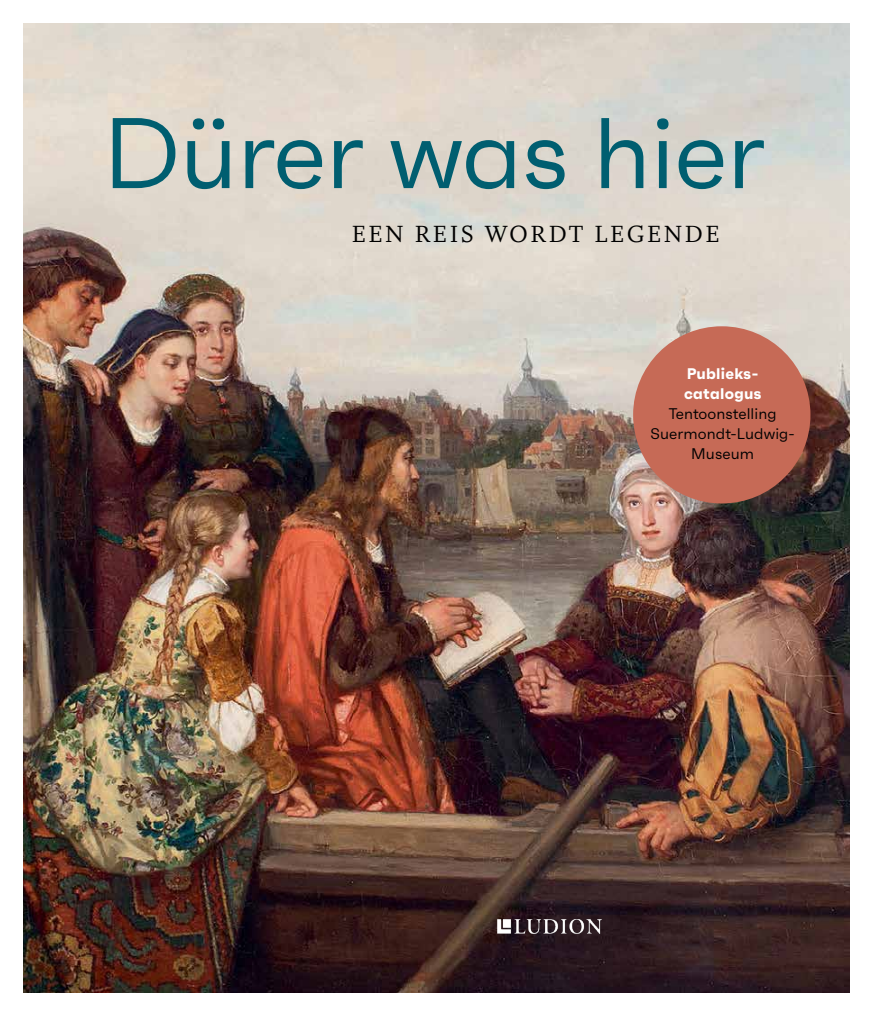
<style>
.page{position:relative;width:869px;height:1010px;background:#fff}
.page>*{position:absolute;margin:0;border:0;box-sizing:border-box;transform-origin:0 0}
.t1{font:100px "Faktum";letter-spacing:-.01em;color:#005e70}
.t2{font:26.25px "Whitman Roman Os F";letter-spacing:.1em;color:#000}
.t3{font:15.38px/20px "Faktum";letter-spacing:.005em;color:#000;text-align:center}
.t4{font:700 15.38px/20px "Faktum";letter-spacing:.015em;color:#fff}
</style>
<div class="page">
<img style="left:23px;top:23px;width:826px;height:969px">
<img style="left:494px;top:919px;width:111px;height:16px">
<div style="left:632px;top:326px;width:178px;height:177px;background:#c66a56;border-radius:50%"></div>
<h1 class="t1" style="left:103px;top:94px;width:663px">Dürer was hier</h1>
<h2 class="t2" style="left:351px;top:219px;width:369px">EEN REIS WORDT LEGENDE</h2>
<p class="t4" style="left:683px;top:363px;width:79px">Publieks&shy;catalogus</p>
<p class="t3" style="left:650px;top:403px;width:145px">Tentoonstelling<br>Suermondt-Ludwig-<br>Museum</p>
</div>
